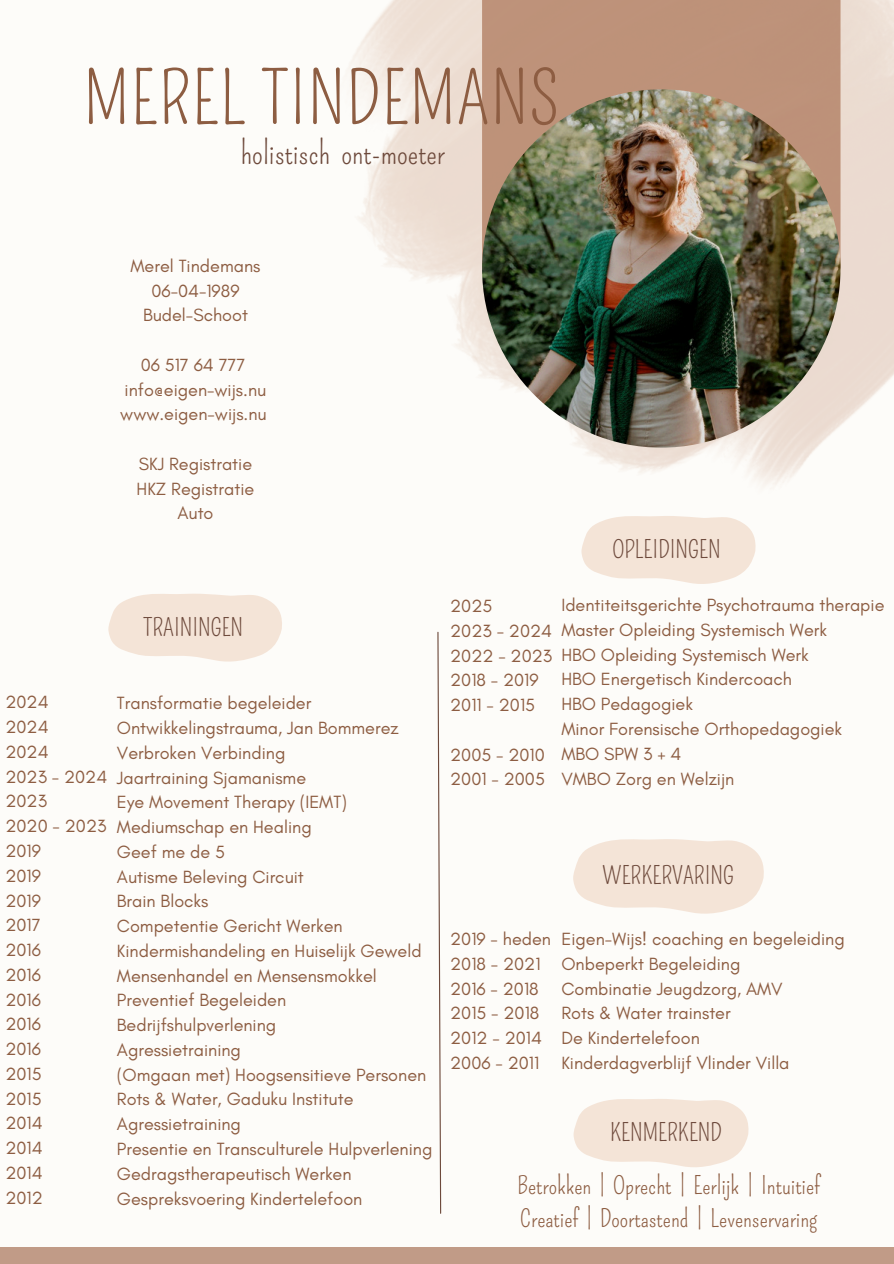
<style>
.page{position:relative;width:894px;height:1264px;background:#fff}
.page>*{position:absolute;margin:0;border:0;box-sizing:border-box;transform-origin:0 0}
.t1{font:71.1px "Pompiere";letter-spacing:.02em;color:#8d5d42}
.t2{font:30.75px "Pompiere";color:#6d493b}
.t3{font:24px/32.7px "Pompiere";color:#8d5d42}
.t4{font:24px "Pompiere";color:#6d493b}
.t5{font:18px "Glacial Indifference";color:#8d5d42}
</style>
<div class="page">
<div style="left:0;top:0;width:893px;height:1263px;background:#fdfcf9"></div>
<svg style="left:437px;top:631px;width:4px;height:583px"></svg>
<svg style="left:686px;top:582px;width:32px;height:2px"></svg>
<svg style="left:573px;top:839px;width:191px;height:74px;background:#f5e7dc"></svg>
<svg style="left:108px;top:593px;width:174px;height:68px"></svg>
<div style="left:0;top:1246px;width:893px;height:17px;background:#c19b87"></div>
<img style="left:351px;top:0;width:542px;height:582px">
<img style="left:482px;top:89px;width:358px;height:358px;border-radius:50%">
<svg style="left:573px;top:1099px;width:175px;height:68px;background:#f5e7dc"></svg>
<p class="t1" style="left:84px;top:57px;width:477px">MEREL TINDEMANS</p>
<h3 class="t2" style="left:241px;top:135px;width:205px">holistisch ont-moeter</h3>
<p class="t5" style="left:130px;top:255px;width:131px">Merel Tindemans</p>
<p class="t5" style="left:151px;top:279px;width:90px">06-04-1989</p>
<p class="t5" style="left:143px;top:304px;width:106px">Budel-Schoot</p>
<p class="t5" style="left:141px;top:354px;width:106px">06 517 64 777</p>
<p class="t5" style="left:125px;top:378px;width:143px">info@eigen-wijs.nu</p>
<p class="t5" style="left:120px;top:403px;width:148px">www.eigen-wijs.nu</p>
<p class="t5" style="left:139px;top:453px;width:115px">SKJ Registratie</p>
<p class="t5" style="left:137px;top:477px;width:119px">HKZ Registratie</p>
<p class="t5" style="left:177px;top:502px;width:38px">Auto</p>
<p class="t4" style="left:143px;top:613px;width:101px">TRAININGEN</p>
<p class="t5" style="left:5px;top:691px;width:45px">2024</p>
<p class="t5" style="left:5px;top:716px;width:45px">2024</p>
<p class="t5" style="left:5px;top:740px;width:45px">2024</p>
<h3 class="t5" style="left:5px;top:765px;width:103px">2023 - 2024</h3>
<p class="t5" style="left:5px;top:790px;width:43px">2023</p>
<p class="t5" style="left:5px;top:815px;width:102px">2020 - 2023</p>
<p class="t5" style="left:5px;top:839px;width:37px">2019</p>
<p class="t5" style="left:5px;top:864px;width:37px">2019</p>
<p class="t5" style="left:5px;top:889px;width:37px">2019</p>
<p class="t5" style="left:5px;top:914px;width:37px">2017</p>
<p class="t5" style="left:5px;top:938px;width:37px">2016</p>
<p class="t5" style="left:5px;top:963px;width:37px">2016</p>
<p class="t5" style="left:5px;top:988px;width:37px">2016</p>
<p class="t5" style="left:5px;top:1013px;width:37px">2016</p>
<p class="t5" style="left:5px;top:1037px;width:37px">2016</p>
<p class="t5" style="left:5px;top:1062px;width:38px">2015</p>
<p class="t5" style="left:5px;top:1087px;width:38px">2015</p>
<p class="t5" style="left:5px;top:1112px;width:39px">2014</p>
<p class="t5" style="left:5px;top:1136px;width:39px">2014</p>
<p class="t5" style="left:5px;top:1161px;width:39px">2014</p>
<p class="t5" style="left:5px;top:1186px;width:39px">2012</p>
<p class="t5" style="left:117px;top:692px;width:196px">Transformatie begeleider</p>
<p class="t5" style="left:117px;top:717px;width:283px">Ontwikkelingstrauma, Jan Bommerez</p>
<p class="t5" style="left:117px;top:741px;width:170px">Verbroken Verbinding</p>
<p class="t5" style="left:117px;top:766px;width:191px">Jaartraining Sjamanisme</p>
<p class="t5" style="left:117px;top:791px;width:231px">Eye Movement Therapy (IEMT)</p>
<p class="t5" style="left:117px;top:816px;width:196px">Mediumschap en Healing</p>
<p class="t5" style="left:117px;top:840px;width:110px">Geef me de 5</p>
<p class="t5" style="left:117px;top:865px;width:188px">Autisme Beleving Circuit</p>
<p class="t5" style="left:117px;top:890px;width:93px">Brain Blocks</p>
<p class="t5" style="left:117px;top:915px;width:227px">Competentie Gericht Werken</p>
<p class="t5" style="left:117px;top:939px;width:306px">Kindermishandeling en Huiselijk Geweld</p>
<p class="t5" style="left:117px;top:964px;width:261px">Mensenhandel en Mensensmokkel</p>
<p class="t5" style="left:117px;top:989px;width:171px">Preventief Begeleiden</p>
<p class="t5" style="left:117px;top:1014px;width:161px">Bedrijfshulpverlening</p>
<p class="t5" style="left:117px;top:1038px;width:126px">Agressietraining</p>
<p class="t5" style="left:117px;top:1063px;width:311px">(Omgaan met) Hoogsensitieve Personen</p>
<p class="t5" style="left:117px;top:1088px;width:238px">Rots &amp; Water, Gaduku Institute</p>
<p class="t5" style="left:117px;top:1113px;width:126px">Agressietraining</p>
<h3 class="t5" style="left:117px;top:1137px;width:317px">Presentie en Transculturele Hulpverlening</h3>
<p class="t5" style="left:117px;top:1162px;width:236px">Gedragstherapeutisch Werken</p>
<p class="t5" style="left:117px;top:1187px;width:247px">Gespreksvoering Kindertelefoon</p>
<h1 class="t4" style="left:612px;top:535px;width:109px">OPLEIDINGEN</h1>
<h2 class="t5" style="left:450px;top:595px;width:44px">2025</h2>
<p class="t5" style="left:450px;top:619px;width:103px">2023 - 2024</p>
<p class="t5" style="left:450px;top:644px;width:103px">2022 - 2023</p>
<p class="t5" style="left:450px;top:669px;width:90px">2018 - 2019</p>
<p class="t5" style="left:450px;top:694px;width:86px">2011 - 2015</p>
<p class="t5" style="left:450px;top:743px;width:96px">2005 - 2010</p>
<p class="t5" style="left:450px;top:768px;width:96px">2001 - 2005</p>
<p class="t5" style="left:561px;top:594px;width:324px">Identiteitsgerichte Psychotrauma therapie</p>
<p class="t5" style="left:561px;top:619px;width:267px">Master Opleiding Systemisch Werk</p>
<p class="t5" style="left:561px;top:643px;width:249px">HBO Opleiding Systemisch Werk</p>
<p class="t5" style="left:561px;top:668px;width:232px">HBO Energetisch Kindercoach</p>
<p class="t5" style="left:561px;top:693px;width:133px">HBO Pedagogiek</p>
<p class="t5" style="left:561px;top:718px;width:282px">Minor Forensische Orthopedagogiek</p>
<p class="t5" style="left:561px;top:742px;width:121px">MBO SPW 3 + 4</p>
<p class="t5" style="left:561px;top:767px;width:174px">VMBO Zorg en Welzijn</p>
<p class="t4" style="left:602px;top:862px;width:133px">WERKERVARING</p>
<p class="t5" style="left:450px;top:928px;width:102px">2019 - heden</p>
<p class="t5" style="left:450px;top:952px;width:92px">2018 - 2021</p>
<p class="t5" style="left:450px;top:977px;width:90px">2016 - 2018</p>
<p class="t5" style="left:450px;top:1002px;width:91px">2015 - 2018</p>
<p class="t5" style="left:450px;top:1027px;width:93px">2012 - 2014</p>
<p class="t5" style="left:450px;top:1051px;width:91px">2006 - 2011</p>
<p class="t5" style="left:561px;top:928px;width:285px">Eigen-Wijs! coaching en begeleiding</p>
<p class="t5" style="left:561px;top:952px;width:180px">Onbeperkt Begeleiding</p>
<p class="t5" style="left:561px;top:977px;width:223px">Combinatie Jeugdzorg, AMV</p>
<p class="t5" style="left:561px;top:1002px;width:171px">Rots &amp; Water trainster</p>
<p class="t5" style="left:561px;top:1027px;width:140px">De Kindertelefoon</p>
<p class="t5" style="left:561px;top:1051px;width:230px">Kinderdagverblijf Vlinder Villa</p>
<p class="t4" style="left:610px;top:1118px;width:113px">KENMERKEND</p>
<p class="t3" style="left:517px;top:1169px;width:304px">Betrokken | Oprecht | Eerlijk | Intuitief<br>Creatief | Doortastend | Levenservaring</p>
</div>
